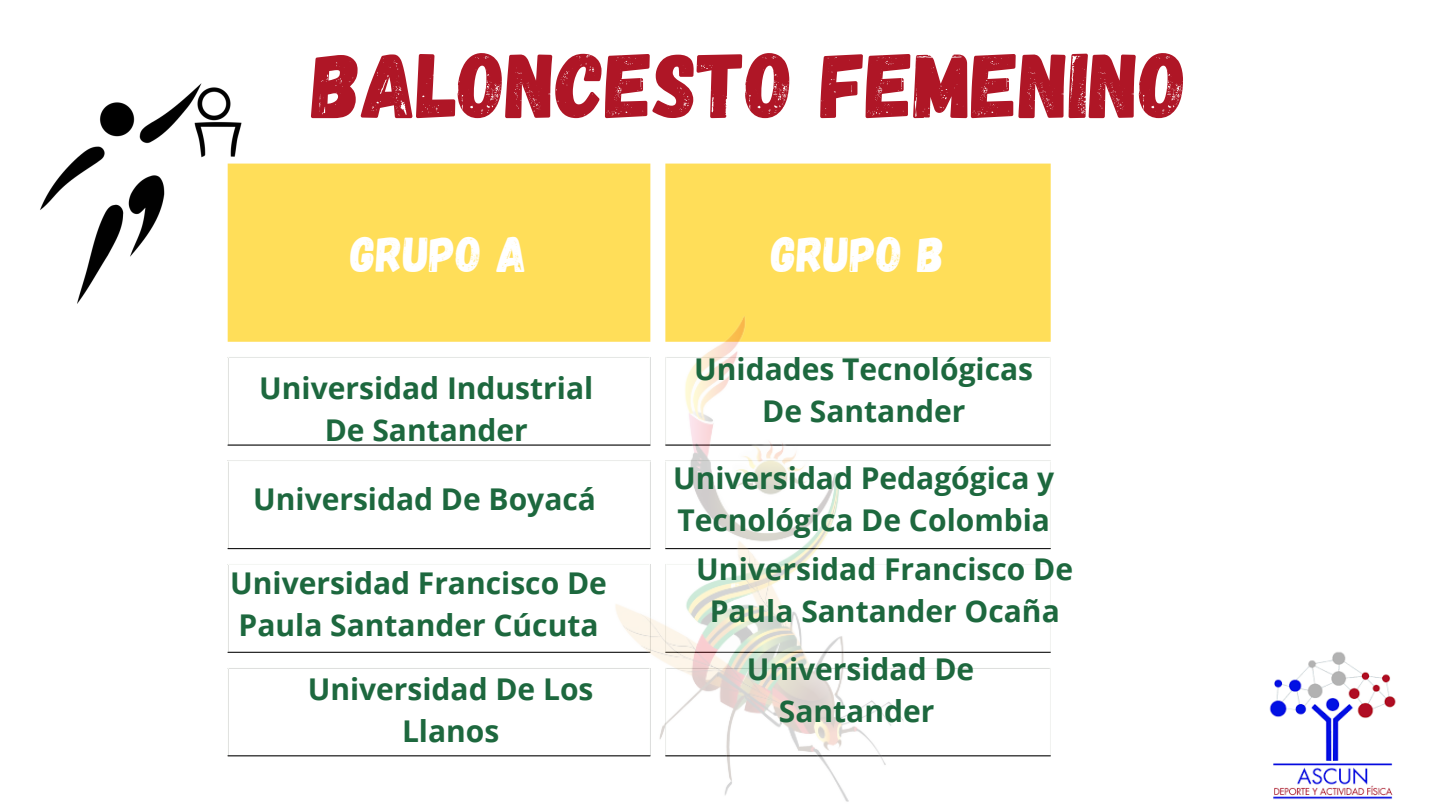
<style>
.page{position:relative;width:1440px;height:810px;background:#fff}
.page>*{position:absolute;margin:0;border:0;box-sizing:border-box;transform-origin:0 0}
.t1{font:92px "Gagalin";color:#af1626}
.t2{font:50px "Gagalin";color:#fff}
.t3{font:700 30px/42px "Open Sans";color:#1d683e;text-align:center}
</style>
<div class="page">
<img style="left:40px;top:83px;width:214px;height:227px">
<img style="left:1269px;top:652px;width:127px;height:147px">
<div style="left:228px;top:164px;width:823px;height:178px;background:#ffde59"></div>
<svg style="left:228px;top:444px;width:823px;height:312px"></svg>
<hr style="left:228px;top:358px;width:1px;height:87px;background:#fbfdfa">
<hr style="left:228px;top:357px;width:422px;height:1px;background:#fbfdfa">
<hr style="left:1050px;top:358px;width:1px;height:87px;background:#fbfdfa">
<hr style="left:665px;top:357px;width:386px;height:1px;background:#fbfdfa">
<hr style="left:228px;top:461px;width:1px;height:87px;background:#fbfdfa">
<hr style="left:228px;top:460px;width:422px;height:1px;background:#fbfdfa">
<hr style="left:1050px;top:461px;width:1px;height:87px;background:#fbfdfa">
<hr style="left:665px;top:460px;width:386px;height:1px;background:#fbfdfa">
<hr style="left:228px;top:565px;width:1px;height:87px;background:#fbfdfa">
<hr style="left:228px;top:564px;width:422px;height:1px;background:#fbfdfa">
<hr style="left:1050px;top:565px;width:1px;height:87px;background:#fbfdfa">
<hr style="left:665px;top:564px;width:386px;height:1px;background:#fbfdfa">
<hr style="left:228px;top:668px;width:1px;height:88px;background:#fbfdfa">
<hr style="left:228px;top:668px;width:422px;height:1px;background:#fbfdfa">
<hr style="left:1050px;top:668px;width:1px;height:88px;background:#fbfdfa">
<hr style="left:665px;top:668px;width:386px;height:1px;background:#fbfdfa">
<hr style="left:228px;top:445px;width:422px;height:1px;background:#000">
<hr style="left:665px;top:445px;width:386px;height:1px;background:#000">
<hr style="left:228px;top:548px;width:422px;height:1px;background:#000">
<hr style="left:665px;top:548px;width:386px;height:1px;background:#000">
<hr style="left:228px;top:652px;width:422px;height:1px;background:#000">
<hr style="left:665px;top:652px;width:386px;height:1px;background:#000">
<hr style="left:228px;top:756px;width:422px;height:1px;background:#000">
<hr style="left:665px;top:756px;width:386px;height:1px;background:#000">
<img style="left:582px;top:310px;width:335px;height:492px">
<h1 class="t1" style="left:312px;top:26px;width:877px">BALONCESTO FEMENINO</h1>
<h2 class="t2" style="left:351px;top:222px;width:178px">GRUPO A</h2>
<h2 class="t2" style="left:772px;top:222px;width:174px">GRUPO B</h2>
<p class="t3" style="left:259px;top:367px;width:336px">Universidad Industrial<br>De Santander</p>
<p class="t3" style="left:253px;top:478px;width:344px">Universidad De Boyacá</p>
<p class="t3" style="left:230px;top:562px;width:378px;text-align:left">Universidad Francisco De<br>Paula Santander Cúcuta</p>
<p class="t3" style="left:308px;top:668px;width:287px">Universidad De Los<br>Llanos</p>
<p class="t3" style="left:694px;top:347px;width:340px">Unidades Tecnológicas<br>De Santander</p>
<p class="t3" style="left:673px;top:457px;width:383px;text-align:left">Universidad Pedagógica y<br>Tecnológica De Colombia</p>
<p class="t3" style="left:696px;top:548px;width:378px">Universidad Francisco De<br>Paula Santander Ocaña</p>
<p class="t3" style="left:747px;top:648px;width:229px">Universidad De<br>Santander</p>
</div>
